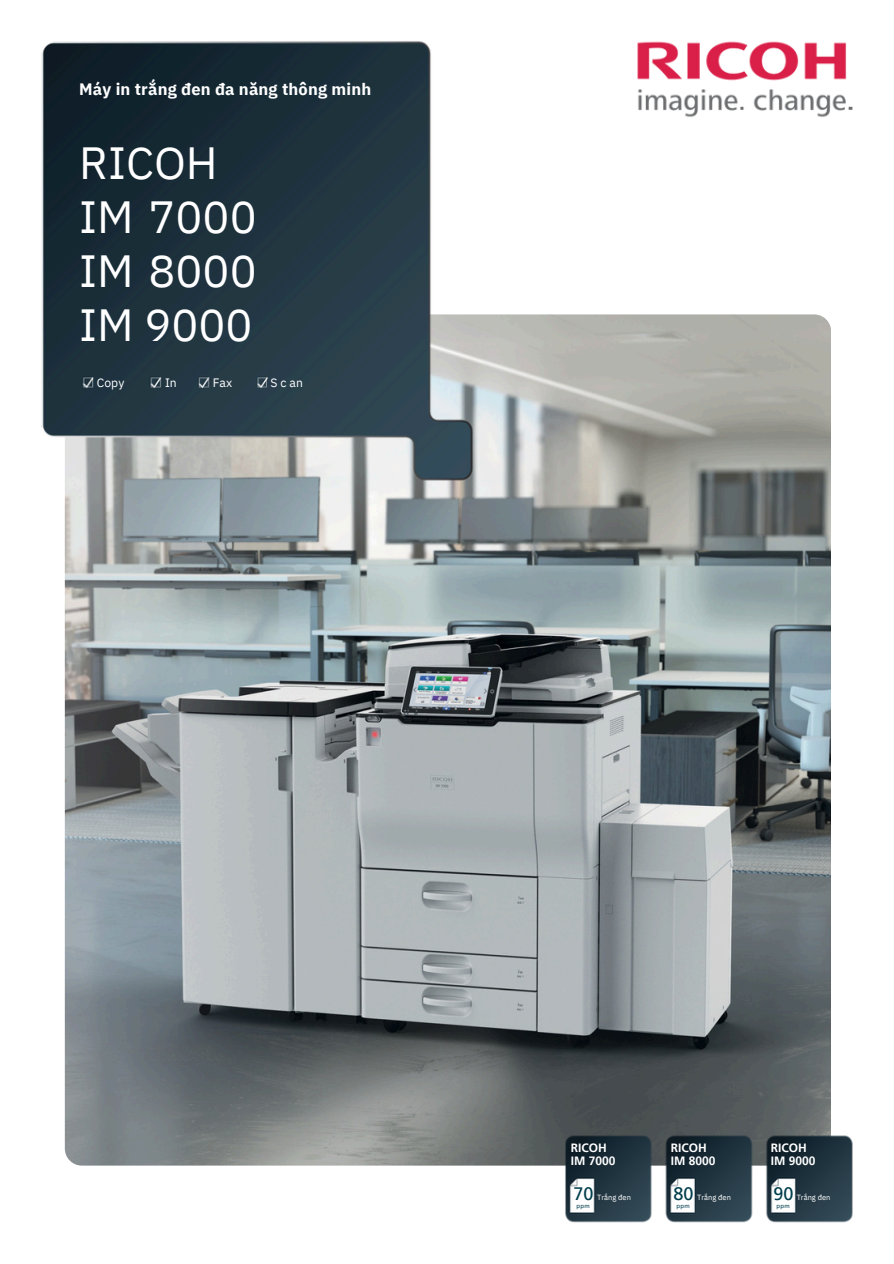
<style>
.page{position:relative;width:894px;height:1264px;background:#fff}
.page>*{position:absolute;margin:0;border:0;box-sizing:border-box;transform-origin:0 0}
.t1{font:45px/54px "IBM Plex Sans";color:#fff}
.t2{font:18px "Frutiger LT Pro";color:#003e4d}
.t3{font:700 16.5px "IBM Plex Sans";letter-spacing:.01em;color:#fff}
.t4{font:12.15px "IBM Plex Sans";color:#fff}
.t5{font:700 12px/13.5px "Frutiger LT Pro";color:#fff}
.t6{font:7.5px "IBM Plex Sans";color:#fff}
.t7{font:6px "Frutiger LT Pro";letter-spacing:.06em;color:#003e4d}
</style>
<div class="page">
<img style="left:65px;top:314px;width:765px;height:851px;border-radius:17px">
<img style="left:41px;top:41px;width:439px;height:446px">
<img style="left:558px;top:1126px;width:295px;height:97px">
<img style="left:637px;top:41px;width:216px;height:76px">
<p class="t3" style="left:79px;top:79px;width:293px">Máy in trắng đen đa năng thông minh</p>
<p class="t1" style="left:79px;top:135px;width:179px">RICOH<br>IM 7000<br>IM 8000<br>IM 9000</p>
<h5 class="t4" style="left:97px;top:375px;width:29px">Copy</h5>
<h3 class="t4" style="left:165px;top:375px;width:13px">In</h3>
<p class="t4" style="left:213px;top:375px;width:21px">Fax</p>
<h5 class="t4" style="left:270px;top:375px;width:34px">Scan</h5>
<h4 class="t5" style="left:570px;top:1140px;width:46px">RICOH<br>IM 7000</h4>
<p class="t5" style="left:670px;top:1140px;width:46px">RICOH<br>IM 8000</p>
<p class="t5" style="left:770px;top:1140px;width:46px">RICOH<br>IM 9000</p>
<p class="t2" style="left:573px;top:1182px;width:22px">70</p>
<h3 class="t7" style="left:576px;top:1201px;width:15px">ppm</h3>
<p class="t2" style="left:673px;top:1182px;width:22px">80</p>
<p class="t7" style="left:676px;top:1201px;width:15px">ppm</p>
<h5 class="t2" style="left:773px;top:1182px;width:22px">90</h5>
<h3 class="t7" style="left:776px;top:1201px;width:15px">ppm</h3>
<h4 class="t6" style="left:597px;top:1192px;width:35px">Trắng đen</h4>
<h4 class="t6" style="left:697px;top:1192px;width:35px">Trắng đen</h4>
<p class="t6" style="left:796px;top:1192px;width:35px">Trắng đen</p>
</div>
